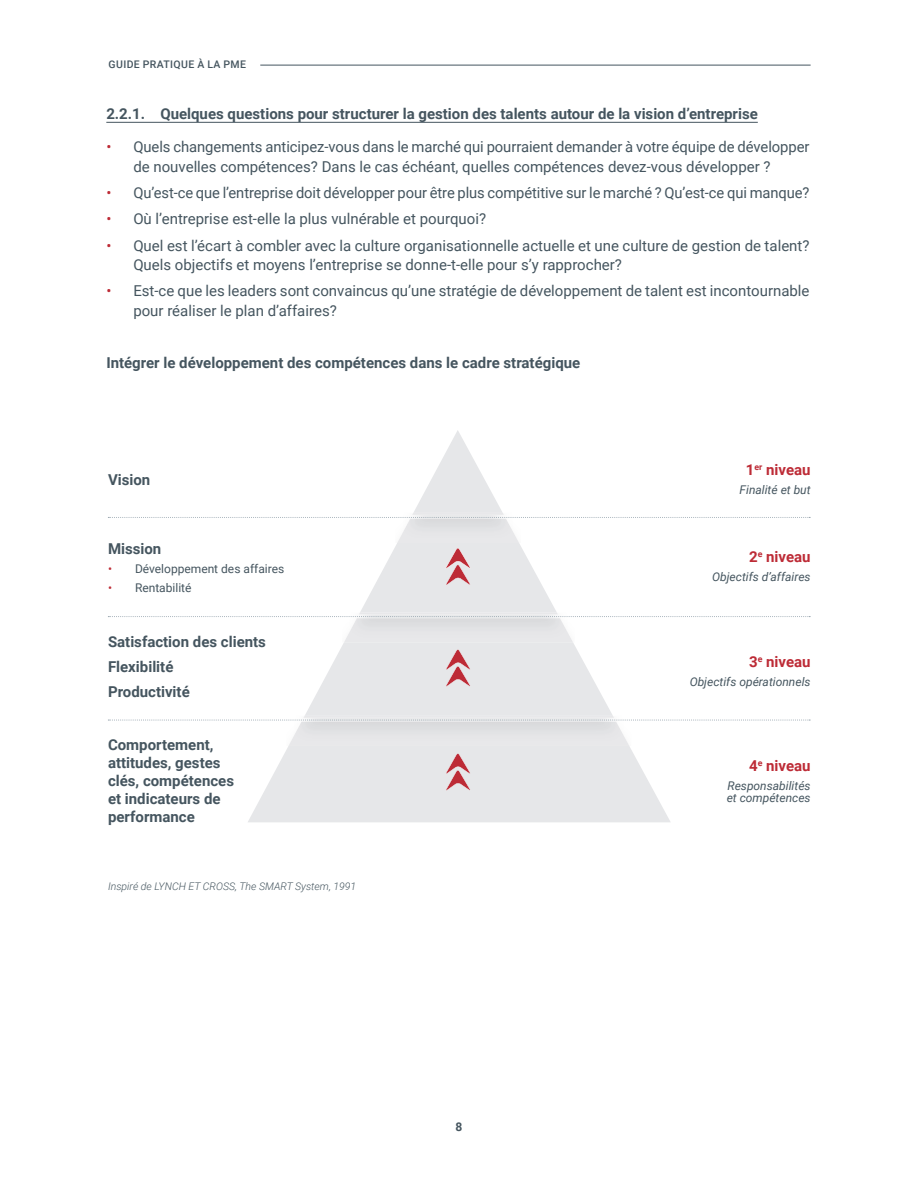
<style>
.page{position:relative;width:918px;height:1188px;background:#fff}
.page>*{position:absolute;margin:0;border:0;box-sizing:border-box;transform-origin:0 0}
.t1{font:15px/19.5px "Roboto";color:#45555f}
.t2{font:700 15px/18px "Roboto";color:#45555f}
.t3{font:700 15px "Roboto";color:#bd2b36}
.t4{font:italic 12px/12px "Roboto";color:#45555f}
.t5{font:12px "Roboto";color:#45555f}
.t6{font:700 12px "Roboto";color:#45555f}
.t7{font:italic 300 10.5px "Roboto";color:#45555f}
.t8{font:500 10.5px "Roboto";letter-spacing:.035em;color:#45555f}
.s1{color:#bd2b36}
</style>
<div class="page">
<hr style="left:260px;top:65px;width:551px;height:1px;background:#45555f">
<svg style="left:248px;top:746px;width:422px;height:76px;background:#e7e7e9"></svg>
<hr style="left:106px;top:122px;width:652px;height:1px;background:#45555f">
<svg style="left:108px;top:430px;width:702px;height:88px"></svg>
<svg style="left:108px;top:543px;width:702px;height:74px"></svg>
<svg style="left:108px;top:642px;width:702px;height:79px"></svg>
<p class="t8" style="left:109px;top:57px;width:139px">GUIDE PRATIQUE À LA PME</p>
<p class="t2" style="left:106px;top:104px;width:653px">2.2.1. Quelques questions pour structurer la gestion des talents autour de la vision d’entreprise</p>
<p class="t1" style="left:133px;top:137px;width:678px;text-indent:-27px"><span class="s1">•</span> Quels changements anticipez-vous dans le marché qui pourraient demander à votre équipe de développer de nouvelles compétences? Dans le cas échéant, quelles compétences devez-vous développer ?</p>
<p class="t1" style="left:106px;top:182px;width:705px"><span class="s1">•</span> Qu’est-ce que l’entreprise doit développer pour être plus compétitive sur le marché ? Qu’est-ce qui manque?</p>
<p class="t1" style="left:106px;top:209px;width:381px"><span class="s1">•</span> Où l’entreprise est-elle la plus vulnérable et pourquoi?</p>
<p class="t1" style="left:133px;top:235px;width:678px;text-indent:-27px"><span class="s1">•</span> Quel est l’écart à combler avec la culture organisationnelle actuelle et une culture de gestion de talent?<br>Quels objectifs et moyens l’entreprise se donne-t-elle pour s’y rapprocher?</p>
<p class="t1" style="left:133px;top:281px;width:678px;text-indent:-27px"><span class="s1">•</span> Est-ce que les leaders sont convaincus qu’une stratégie de développement de talent est incontournable pour réaliser le plan d’affaires?</p>
<p class="t2" style="left:106px;top:353px;width:476px">Intégrer le développement des compétences dans le cadre stratégique</p>
<p class="t2" style="left:108px;top:470px;width:44px">Vision</p>
<p class="t2" style="left:108px;top:539px;width:55px">Mission</p>
<p class="t5" style="left:108px;top:560px;width:178px"><span class="s1">•</span> Développement des affaires</p>
<p class="t5" style="left:108px;top:579px;width:85px"><span class="s1">•</span> Rentabilité</p>
<p class="t2" style="left:108px;top:629px;width:159px;line-height:24.8px">Satisfaction des clients<br>Flexibilité<br>Productivité</p>
<p class="t2" style="left:108px;top:736px;width:128px">Comportement, attitudes, gestes clés, compétences et indicateurs de performance</p>
<p class="t7" style="left:108px;top:878px;width:250px">Inspiré de LYNCH ET CROSS, The SMART System, 1991</p>
<p class="t6" style="left:456px;top:1118px;width:8px">8</p>
<p class="t3" style="left:746px;top:460px;width:66px">1<sup>er</sup> niveau</p>
<p class="t4" style="left:740px;top:483px;width:73px">Finalité et but</p>
<p class="t3" style="left:749px;top:546px;width:63px">2<sup>e</sup> niveau</p>
<p class="t4" style="left:712px;top:570px;width:100px">Objectifs d’affaires</p>
<p class="t3" style="left:749px;top:651px;width:63px">3<sup>e</sup> niveau</p>
<p class="t4" style="left:690px;top:675px;width:122px">Objectifs opérationnels</p>
<p class="t3" style="left:749px;top:756px;width:63px">4<sup>e</sup> niveau</p>
<p class="t4" style="left:727px;top:779px;width:85px">Responsabilités et compétences</p>
</div>
